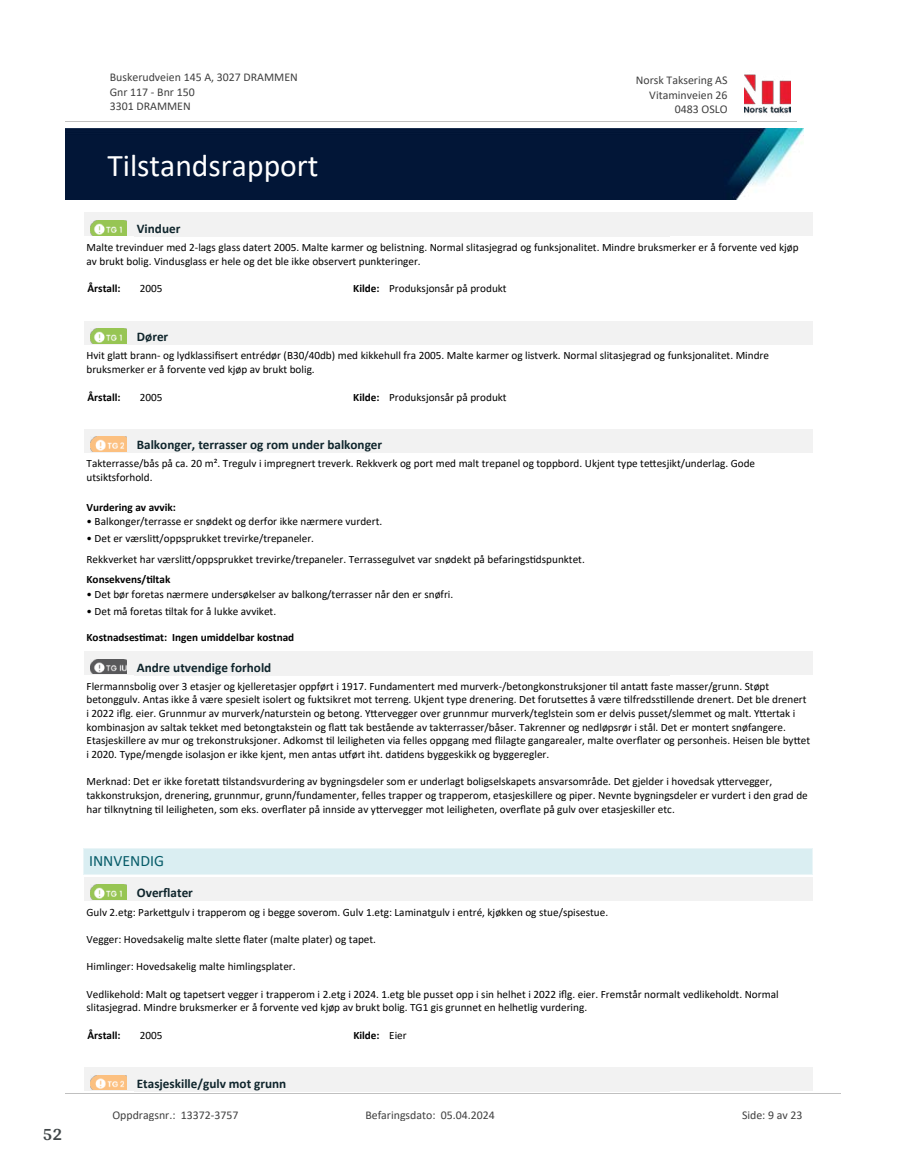
<style>
.page{position:relative;width:915px;height:1172px;background:#fff}
.page>*{position:absolute;margin:0;border:0;box-sizing:border-box;transform-origin:0 0}
.t1{font:31.65px "Calibri";color:#fff}
.t2{font:700 18px "Arya";color:#414749}
.t3{font:15.75px "Calibri";color:#065c69}
.t4{font:700 13.2px "Calibri";color:#0f252c}
.t5{font:11.85px/14.5px "Calibri";color:#404040}
.t6{font:11.25px/13.6px "Calibri";color:#000}
.t7{font:700 11.25px "Calibri";color:#000}
.s1{font-weight:700}
.s2{font-weight:400}
</style>
<div class="page">
<div style="left:84px;top:212px;width:728px;height:24px;background:#f2f2f2"></div>
<svg style="left:94px;top:220px;width:32px;height:1px"></svg>
<img style="left:91px;top:221px;width:35px;height:14px">
<div style="left:84px;top:321px;width:728px;height:23px;background:#f2f2f2"></div>
<img style="left:91px;top:328px;width:35px;height:15px">
<div style="left:84px;top:429px;width:728px;height:24px;background:#f2f2f2"></div>
<img style="left:91px;top:437px;width:35px;height:15px">
<div style="left:84px;top:651px;width:728px;height:24px;background:#f2f2f2"></div>
<img style="left:91px;top:659px;width:35px;height:15px">
<div style="left:84px;top:848px;width:728px;height:26px;background:#daeef2"></div>
<hr style="left:84px;top:848px;width:728px;height:1px;background:#eaf5f7">
<hr style="left:84px;top:874px;width:728px;height:1px;background:#eaf5f7">
<div style="left:84px;top:877px;width:728px;height:24px;background:#f2f2f2"></div>
<div style="left:91px;top:885px;width:35px;height:15px;background:#97c553"></div>
<img style="left:91px;top:884px;width:35px;height:15px">
<div style="left:84px;top:1067px;width:728px;height:24px;background:#f2f2f2"></div>
<img style="left:91px;top:1075px;width:35px;height:15px">
<img style="left:744px;top:74px;width:46px;height:40px">
<hr style="left:65px;top:121px;width:731px;height:1px;background:#c0c0c0">
<img style="left:65px;top:129px;width:738px;height:71px">
<hr style="left:65px;top:1093px;width:775px;height:1px;background:#c0c0c0">
<h2 class="t2" style="left:43px;top:1123px;width:21px">52</h2>
<p class="t5" style="left:110px;top:70px;width:189px">Buskerudveien 145 A, 3027 DRAMMEN<br>Gnr 117 - Bnr 150<br>3301 DRAMMEN</p>
<p class="t5" style="left:635px;top:73px;width:93px">Norsk Taksering AS</p>
<p class="t5" style="left:649px;top:87px;width:80px">Vitaminveien 26</p>
<p class="t5" style="left:674px;top:102px;width:54px">0483 OSLO</p>
<h1 class="t1" style="left:107px;top:143px;width:213px">Tilstandsrapport</h1>
<p class="t4" style="left:137px;top:219px;width:45px">Vinduer</p>
<p class="t6" style="left:86px;top:240px;width:713px">Malte trevinduer med 2-lags glass datert 2005. Malte karmer og belistning. Normal slitasjegrad og funksjonalitet. Mindre bruksmerker er å forvente ved kjøp av brukt bolig. Vindusglass er hele og det ble ikke observert punkteringer.</p>
<p class="t7" style="left:87px;top:281px;width:35px">Årstall:</p>
<p class="t6" style="left:140px;top:282px;width:24px">2005</p>
<p class="t6" style="left:353px;top:282px;width:155px"><span class="s1">Kilde:</span> Produksjonsår på produkt</p>
<p class="t4" style="left:137px;top:327px;width:33px">Dører</p>
<p class="t6" style="left:86px;top:348px;width:683px">Hvit gla琀琀 brann- og lydklassi昀椀sert entrédør (B30/40db) med kikkehull fra 2005. Malte karmer og listverk. Normal slitasjegrad og funksjonalitet. Mindre bruksmerker er å forvente ved kjøp av brukt bolig.</p>
<p class="t7" style="left:87px;top:389px;width:35px">Årstall:</p>
<p class="t6" style="left:140px;top:390px;width:24px">2005</p>
<p class="t6" style="left:353px;top:390px;width:155px"><span class="s1">Kilde:</span> Produksjonsår på produkt</p>
<p class="t4" style="left:137px;top:436px;width:247px">Balkonger, terrasser og rom under balkonger</p>
<p class="t6" style="left:86px;top:457px;width:670px">Takterrasse/bås på ca. 20 m². Tregulv i impregnert treverk. Rekkverk og port med malt trepanel og toppbord. Ukjent type te琀琀esjikt/underlag. Gode utsiktsforhold.</p>
<p class="t7" style="left:86px;top:499px;width:91px">Vurdering av avvik:</p>
<p class="t6" style="left:86px;top:515px;width:297px">• Balkonger/terrasse er snødekt og derfor ikke nærmere vurdert.</p>
<p class="t6" style="left:86px;top:528px;width:499px;line-height:20.7px">• Det er værsli琀琀/oppsprukket trevirke/trepaneler.<br>Rekkverket har værsli琀琀/oppsprukket trevirke/trepaneler. Terrassegulvet var snødekt på befarings琀椀dspunktet.</p>
<p class="t7" style="left:86px;top:572px;width:85px">Konsekvens/琀椀ltak</p>
<p class="t6" style="left:86px;top:587px;width:368px">• Det bør foretas nærmere undersøkelser av balkong/terrasser når den er snøfri.</p>
<p class="t6" style="left:86px;top:604px;width:191px">• Det må foretas 琀椀ltak for å lukke avviket.</p>
<p class="t7" style="left:86px;top:629px;width:209px">Kostnadses琀椀mat: Ingen umiddelbar kostnad</p>
<p class="t4" style="left:137px;top:658px;width:136px">Andre utvendige forhold</p>
<p class="t6" style="left:86px;top:679px;width:724px">Flermannsbolig over 3 etasjer og kjelleretasjer oppført i 1917. Fundamentert med murverk-/betongkonstruksjoner 琀椀l anta琀琀 faste masser/grunn. Støpt betonggulv. Antas ikke å være spesielt isolert og fuktsikret mot terreng. Ukjent type drenering. Det forutse琀琀es å være 琀椀lfredss琀椀llende drenert. Det ble drenert i 2022 i昀氀g. eier. Grunnmur av murverk/naturstein og betong. Y琀琀ervegger over grunnmur murverk/teglstein som er delvis pusset/slemmet og malt. Y琀琀ertak i kombinasjon av saltak tekket med betongtakstein og 昀氀a琀琀 tak bestående av takterrasser/båser. Takrenner og nedløpsrør i stål. Det er montert snøfangere.<br>Etasjeskillere av mur og trekonstruksjoner. Adkomst 琀椀l leiligheten via felles oppgang med 昀氀ilagte gangarealer, malte over昀氀ater og personheis. Heisen ble by琀琀et i 2020. Type/mengde isolasjon er ikke kjent, men antas u琀昀ørt iht. da琀椀dens byggeskikk og byggeregler.</p>
<p class="t6" style="left:86px;top:774px;width:722px">Merknad: Det er ikke foreta琀琀 琀椀lstandsvurdering av bygningsdeler som er underlagt boligselskapets ansvarsområde. Det gjelder i hovedsak y琀琀ervegger, takkonstruksjon, drenering, grunnmur, grunn/fundamenter, felles trapper og trapperom, etasjeskillere og piper. Nevnte bygningsdeler er vurdert i den grad de har 琀椀lknytning 琀椀l leiligheten, som eks. over昀氀ater på innside av y琀琀ervegger mot leiligheten, over昀氀ate på gulv over etasjeskiller etc.</p>
<h3 class="t3" style="left:89px;top:850px;width:76px">INNVENDIG</h3>
<p class="t4" style="left:137px;top:884px;width:58px">Over昀氀ater</p>
<p class="t6" style="left:86px;top:905px;width:523px">Gulv 2.etg: Parke琀琀gulv i trapperom og i begge soverom. Gulv 1.etg: Laminatgulv i entré, kjøkken og stue/spisestue.</p>
<p class="t6" style="left:86px;top:932px;width:291px">Vegger: Hovedsakelig malte sle琀琀e 昀氀ater (malte plater) og tapet.</p>
<p class="t6" style="left:86px;top:959px;width:210px">Himlinger: Hovedsakelig malte himlingsplater.</p>
<p class="t6" style="left:86px;top:987px;width:693px">Vedlikehold: Malt og tapetsert vegger i trapperom i 2.etg i 2024. 1.etg ble pusset opp i sin helhet i 2022 i昀氀g. eier. Fremstår normalt vedlikeholdt. Normal slitasjegrad. Mindre bruksmerker er å forvente ved kjøp av brukt bolig. TG1 gis grunnet en helhetlig vurdering.</p>
<p class="t7" style="left:87px;top:1027px;width:35px">Årstall:</p>
<p class="t6" style="left:140px;top:1028px;width:24px">2005</p>
<p class="t7" style="left:353px;top:1027px;width:55px">Kilde: <span class="s2">Eier</span></p>
<p class="t4" style="left:137px;top:1074px;width:151px">Etasjeskille/gulv mot grunn</p>
<p class="t5" style="left:112px;top:1107px;width:127px">Oppdragsnr.: 13372-3757</p>
<p class="t5" style="left:365px;top:1107px;width:131px">Befaringsdato: 05.04.2024</p>
<p class="t5" style="left:741px;top:1107px;width:62px">Side: 9 av 23</p>
</div>
